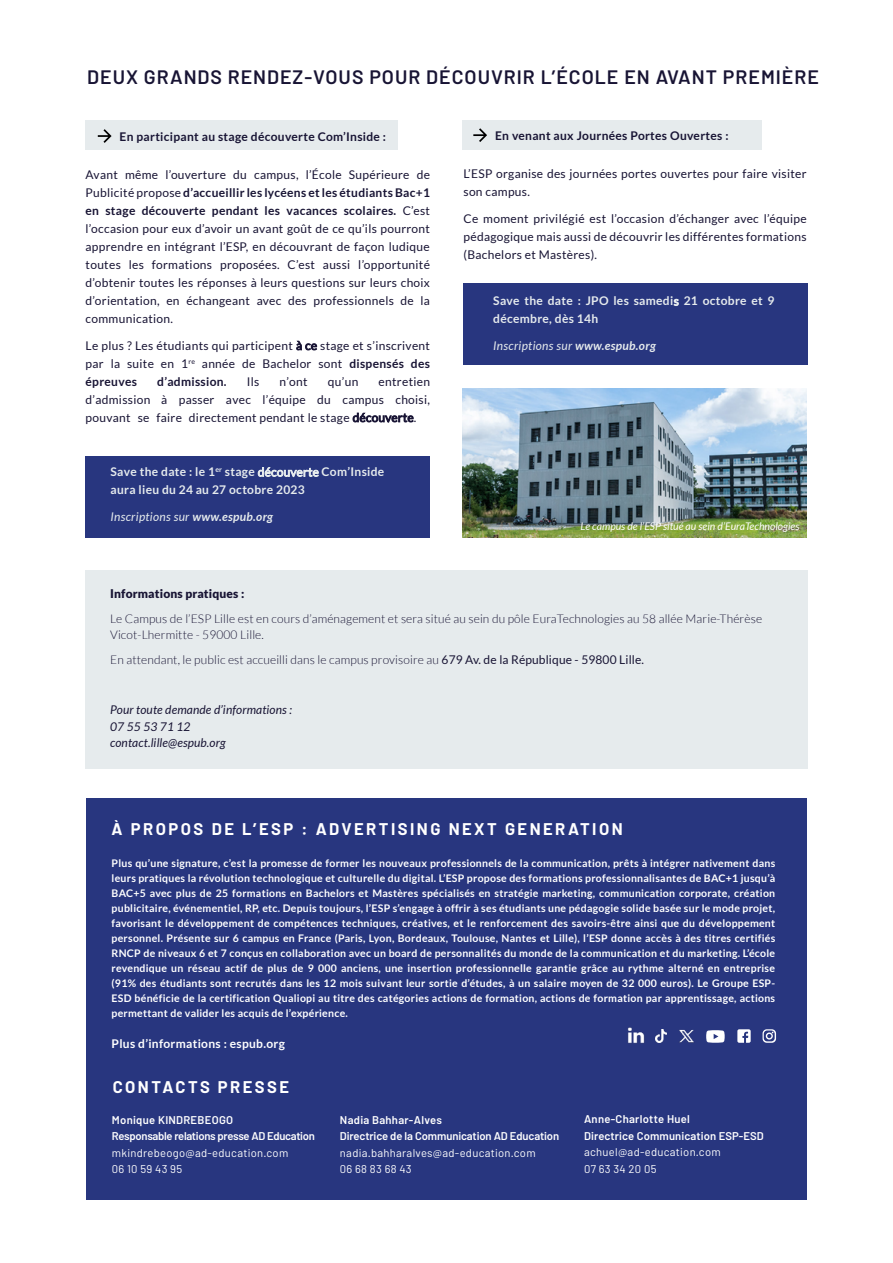
<style>
.page{position:relative;width:893px;height:1263px;background:#fff}
.page>*{position:absolute;margin:0;border:0;box-sizing:border-box;transform-origin:0 0}
.t1{font:600 19.5px "Barlow";letter-spacing:.05em;color:#181434}
.t2{font:700 16.5px "Barlow";letter-spacing:.15em;color:#fff}
.t3{font:12px/18px "Lato";letter-spacing:.025em;color:#181434;text-align:justify}
.t4{font:300 12px/16.5px "Lato";letter-spacing:.01em;color:#181434}
.t5{font:700 12px/18px "Lato";letter-spacing:.025em;color:#e6ebed}
.t6{font:700 12px "Lato";letter-spacing:.025em;color:#181434}
.t7{font:italic 12px/16.5px "Lato";letter-spacing:.01em;color:#181434}
.t8{font:italic 12px "Lato";letter-spacing:.025em;color:#e6ebed}
.t9{font:700 12px "Lato";letter-spacing:.025em;color:#fff}
.t10{font:900 12px "Lato";letter-spacing:.01em;color:#181434}
.t11{font:11.25px/16.5px "Barlow";letter-spacing:.025em;color:#fff}
.t12{font:600 11.25px/16.5px "Barlow";color:#fff}
.t13{font:600 11.25px/16.5px "Barlow";letter-spacing:-.025em;color:#fff}
.t14{font:700 10.5px/15px "Lato";letter-spacing:.025em;color:#fff;text-align:justify}
.t15{font:italic 10.5px "Lato";color:#fff}
.s1{font-weight:700}
.s2{font-style:inherit}
.s3{font-weight:400}
</style>
<div class="page">
<div style="left:86px;top:798px;width:721px;height:401px;background:#28367f"></div>
<svg style="left:706px;top:1030px;width:19px;height:13px"></svg>
<svg style="left:763px;top:1029px;width:13px;height:14px"></svg>
<svg style="left:737px;top:1029px;width:14px;height:14px"></svg>
<img style="left:655px;top:1029px;width:12px;height:14px">
<img style="left:679px;top:1029px;width:15px;height:14px">
<div style="left:85px;top:570px;width:723px;height:198px;background:#e6ebed"></div>
<div style="left:85px;top:456px;width:345px;height:82px;background:#28367f"></div>
<div style="left:463px;top:283px;width:345px;height:82px;background:#28367f"></div>
<div style="left:85px;top:121px;width:313px;height:29px;background:#e6ebed"></div>
<div style="left:462px;top:121px;width:299px;height:29px;background:#e6ebed"></div>
<img style="left:463px;top:389px;width:344px;height:149px">
<svg style="left:98px;top:129px;width:14px;height:14px"></svg>
<svg style="left:473px;top:128px;width:14px;height:14px"></svg>
<img style="left:627px;top:1027px;width:18px;height:17px">
<h1 class="t1" style="left:87px;top:65px;width:733px">DEUX GRANDS RENDEZ-VOUS POUR DÉCOUVRIR L’ÉCOLE EN AVANT PREMIÈRE</h1>
<p class="t6" style="left:120px;top:130px;width:268px">En participant au stage découverte Com’Inside :</p>
<p class="t6" style="left:495px;top:129px;width:235px">En venant aux Journées Portes Ouvertes :</p>
<p class="t3" style="left:86px;top:166px;width:346px">Avant même l’ouverture du campus, l’École Supérieure de Publicité propose <span class="s1">d’accueillir les lycéens et les étudiants Bac+1 en stage découverte pendant les vacances scolaires.</span> C’est l’occasion pour eux d’avoir un avant goût de ce qu’ils pourront apprendre en intégrant l’ESP, en découvrant de façon ludique toutes les formations proposées. C’est aussi l’opportunité d’obtenir toutes les réponses à leurs questions sur leurs choix d’orientation, en échangeant avec des professionnels de la communication.</p>
<p class="t3" style="left:86px;top:336px;width:346px">Le plus ? Les étudiants qui participent <span class="s2">à ce</span> stage et s’inscrivent par la suite en 1<sup>re</sup> année de Bachelor sont <span class="s1">dispensés des épreuves</span></p>
<p class="t3" style="left:463px;top:165px;width:345px">L’ESP organise des journées portes ouvertes pour faire visiter son campus.</p>
<p class="t3" style="left:463px;top:209px;width:345px">Ce moment privilégié est l’occasion d’échanger avec l’équipe pédagogique mais aussi de découvrir les différentes formations (Bachelors et Mastères).</p>
<p class="t5" style="left:493px;top:292px;width:283px">Save the date : JPO les samedi<span class="s3">s</span> 21 octobre et 9 décembre, dès 14h</p>
<p class="t8" style="left:493px;top:339px;width:164px">Inscriptions sur <span class="s1">www.espub.org</span></p>
<p class="t6" style="left:157px;top:375px;width:71px">d’admission.</p>
<p class="t3" style="left:247px;top:372px;width:14px">Ils</p>
<p class="t3" style="left:279px;top:372px;width:30px">n’ont</p>
<p class="t3" style="left:328px;top:372px;width:32px">qu’un</p>
<p class="t3" style="left:86px;top:372px;width:346px;text-indent:293px">entretien d’admission à passer avec l’équipe du campus choisi, pouvant se faire directement pendant le stage <span class="s2">découverte</span>.</p>
<p class="t5" style="left:111px;top:463px;width:275px">Save the date : le 1<sup>er</sup> stage <span class="s3">découverte</span> Com’Inside aura lieu du 24 au 27 octobre 2023</p>
<p class="t8" style="left:111px;top:510px;width:164px">Inscriptions sur <span class="s1">www.espub.org</span></p>
<p class="t15" style="left:580px;top:520px;width:221px">Le campus de l’ESP situé au sein d’EuraTechnologies</p>
<p class="t10" style="left:110px;top:586px;width:136px">Informations pratiques :</p>
<p class="t4" style="left:110px;top:610px;width:653px">Le Campus de l’ESP Lille est en cours d’aménagement et sera situé au sein du pôle EuraTechnologies au 58 allée Marie-Thérèse<br>Vicot-Lhermitte - 59000 Lille.</p>
<p class="t4" style="left:110px;top:652px;width:535px">En attendant, le public est accueilli dans le campus provisoire au <span class="s3">679 Av. de la République - 59800 Lille.</span></p>
<p class="t7" style="left:110px;top:702px;width:183px">Pour toute demande d’informations :<br>07 55 53 71 12 contact.lille@espub.org</p>
<h2 class="t2" style="left:112px;top:816px;width:513px">À PROPOS DE L’ESP : ADVERTISING NEXT GENERATION</h2>
<p class="t14" style="left:112px;top:855px;width:665px">Plus qu’une signature, c’est la promesse de former les nouveaux professionnels de la communication, prêts à intégrer nativement dans leurs pratiques la révolution technologique et culturelle du digital. L’ESP propose des formations professionnalisantes de BAC+1 jusqu’à BAC+5 avec plus de 25 formations en Bachelors et Mastères spécialisés en stratégie marketing, communication corporate, création publicitaire, événementiel, RP, etc. Depuis toujours, l’ESP s’engage à offrir à ses étudiants une pédagogie solide basée sur le mode projet, favorisant le développement de compétences techniques, créatives, et le renforcement des savoirs-être ainsi que du développement personnel. Présente sur 6 campus en France (Paris, Lyon, Bordeaux, Toulouse, Nantes et Lille), l’ESP donne accès à des titres certifiés RNCP de niveaux 6 et 7 conçus en collaboration avec un board de personnalités du monde de la communication et du marketing. L’école revendique un réseau actif de plus de 9 000 anciens, une insertion professionnelle garantie grâce au rythme alterné en entreprise (91% des étudiants sont recrutés dans les 12 mois suivant leur sortie d’études, à un salaire moyen de 32 000 euros). Le Groupe ESP-ESD bénéficie de la certification Qualiopi au titre des catégories actions de formation, actions de formation par apprentissage, actions permettant de valider les acquis de l’expérience.</p>
<p class="t9" style="left:112px;top:1037px;width:175px">Plus d’informations : espub.org</p>
<h2 class="t2" style="left:113px;top:1075px;width:178px">CONTACTS PRESSE</h2>
<p class="t12" style="left:584px;top:1111px;width:181px">Anne-Charlotte Huel<br>Directrice Communication ESP-ESD</p>
<p class="t11" style="left:584px;top:1144px;width:138px">achuel@ad-education.com<br>07 63 34 20 05</p>
<p class="t13" style="left:112px;top:1111px;width:205px">Monique KINDREBEOGO<br>Responsable relations presse AD Education</p>
<p class="t11" style="left:112px;top:1144px;width:178px">mkindrebeogo@ad-education.com<br>06 10 59 43 95</p>
<p class="t12" style="left:340px;top:1111px;width:221px">Nadia Bahhar-Alves<br>Directrice de la Communication AD Education</p>
<p class="t11" style="left:340px;top:1144px;width:197px">nadia.bahharalves@ad-education.com<br>06 68 83 68 43</p>
</div>
